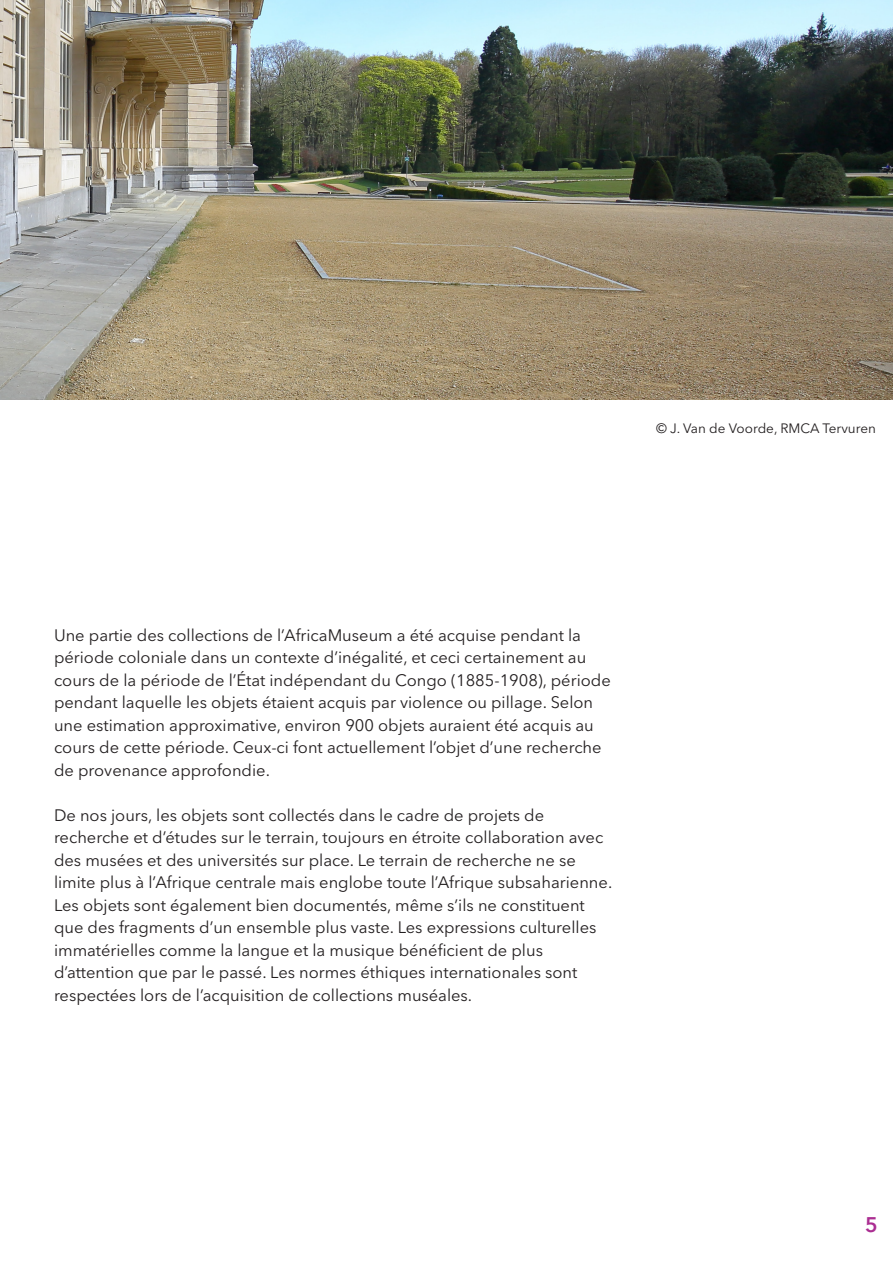
<style>
.page{position:relative;width:893px;height:1263px;background:#fff}
.page>*{position:absolute;margin:0;border:0;box-sizing:border-box;transform-origin:0 0}
.t1{font:600 21px "Avenir Next LT Pro";color:#ab2e92}
.tekst{font:16.5px/22.5px "Avenir Next LT Pro";color:#231f20}
.tekst-2{font:13.5px "Avenir Next LT Pro";color:#231f20}
</style>
<div class="page">
<img style="left:0;top:0;width:893px;height:399px">
<p class="tekst-2" style="left:656px;top:420px;width:221px">© J. Van de Voorde, RMCA Tervuren</p>
<p class="tekst" style="left:54px;top:624px;width:558px">Une partie des collections de l’AfricaMuseum a été acquise pendant la période coloniale dans un contexte d’inégalité, et ceci certainement au cours de la période de l’État indépendant du Congo (1885-1908), période pendant laquelle les objets étaient acquis par violence ou pillage. Selon une estimation approximative, environ 900 objets auraient été acquis au cours de cette période. Ceux-ci font actuellement l’objet d’une recherche de provenance approfondie.</p>
<p class="tekst" style="left:54px;top:804px;width:560px">De nos jours, les objets sont collectés dans le cadre de projets de recherche et d’études sur le terrain, toujours en étroite collaboration avec des musées et des universités sur place. Le terrain de recherche ne se limite plus à l’Afrique centrale mais englobe toute l’Afrique subsaharienne.<br>Les objets sont également bien documentés, même s’ils ne constituent que des fragments d’un ensemble plus vaste. Les expressions culturelles immatérielles comme la langue et la musique bénéficient de plus d’attention que par le passé. Les normes éthiques internationales sont respectées lors de l’acquisition de collections muséales.</p>
<p class="t1" style="left:865px;top:1212px;width:14px">5</p>
</div>
